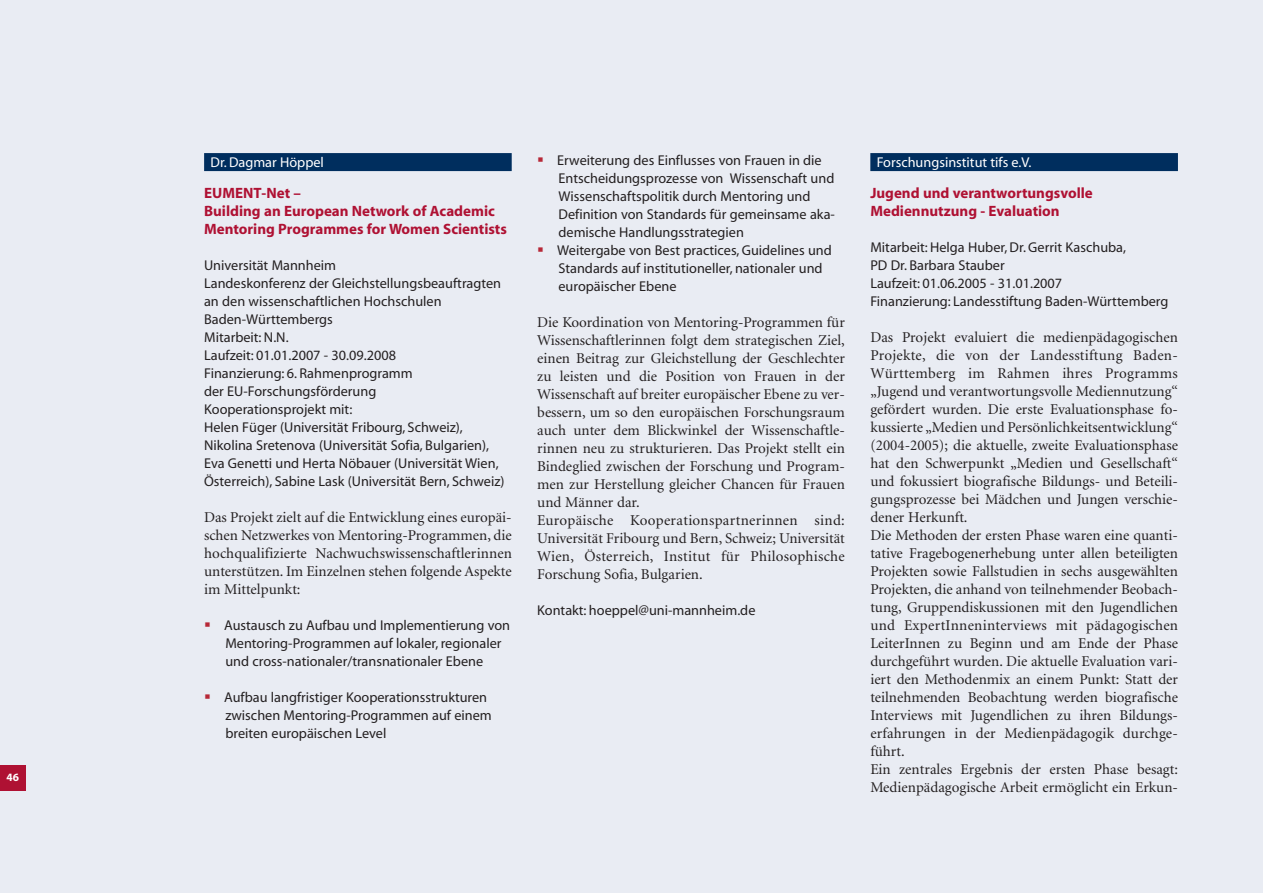
<style>
.page{position:relative;width:1263px;height:893px;background:#e9ecf3}
.page>*{position:absolute;margin:0;border:0;box-sizing:border-box;transform-origin:0 0}
.t1{font:15px/18px "Minion";color:#231f20}
.t2{font:700 15px/18px "Myriad";color:#af1133}
.t3{font:14.25px/18px "Myriad";color:#231f20}
.t4{font:14.25px "Myriad";color:#fff}
.t5{font:700 11.25px "Myriad";color:#fff}
.s1{color:#b72837}
</style>
<div class="page">
<div style="left:0;top:765px;width:26px;height:26px;background:#af1133"></div>
<div style="left:204px;top:153px;width:308px;height:18px;background:#002e5e"></div>
<div style="left:870px;top:153px;width:308px;height:18px;background:#002e5e"></div>
<p class="t5" style="left:7px;top:773px;width:14px">46</p>
<p class="t4" style="left:210px;top:157px;width:115px">Dr. Dagmar Höppel</p>
<p class="t2" style="left:204px;top:185px;width:304px">EUMENT-Net –<br>Building an European Network of Academic<br>Mentoring Programmes for Women Scientists</p>
<p class="t3" style="left:204px;top:257px;width:302px">Universität Mannheim<br>Landeskonferenz der Gleichstellungsbeauftragten an den wissenschaftlichen Hochschulen Baden-Württembergs<br>Mitarbeit: N.N.<br>Laufzeit: 01.01.2007 - 30.09.2008<br>Finanzierung: 6. Rahmenprogramm<br>der EU-Forschungsförderung<br>Kooperationsprojekt mit:<br>Helen Füger (Universität Fribourg, Schweiz), Nikolina Sretenova (Universität Sofia, Bulgarien), Eva Genetti und Herta Nöbauer (Universität Wien, Österreich), Sabine Lask (Universität Bern, Schweiz)</p>
<p class="t1" style="left:204px;top:509px;width:309px;text-align:justify">Das Projekt zielt auf die Entwicklung eines europäi&shy;schen Netzwerkes von Mentoring-Programmen, die hochqualifizierte Nachwuchswissenschaftlerinnen unterstützen. Im Einzelnen stehen folgende Aspekte im Mittelpunkt:</p>
<p class="t3" style="left:225px;top:617px;width:286px;text-indent:-21px"><span class="s1">▪</span> Austausch zu Aufbau und Implementierung von<br>Mentoring-Programmen auf lokaler, regionaler und cross-nationaler/transnationaler Ebene</p>
<p class="t3" style="left:225px;top:689px;width:268px;text-indent:-21px"><span class="s1">▪</span> Aufbau langfristiger Kooperationsstrukturen zwischen Mentoring-Programmen auf einem breiten europäischen Level</p>
<p class="t3" style="left:558px;top:152px;width:278px;text-indent:-21px"><span class="s1">▪</span> Erweiterung des Einflusses von Frauen in die Entscheidungsprozesse von Wissenschaft und Wissenschaftspolitik durch Mentoring und Definition von Standards für gemeinsame aka&shy;demische Handlungsstrategien</p>
<p class="t3" style="left:558px;top:242px;width:275px;text-indent:-21px"><span class="s1">▪</span> Weitergabe von Best practices, Guidelines und<br>Standards auf institutioneller, nationaler und europäischer Ebene</p>
<p class="t1" style="left:537px;top:314px;width:309px">Die Koordination von Mentoring-Programmen für Wissenschaftlerinnen folgt dem strategischen Ziel, einen Beitrag zur Gleichstellung der Geschlechter zu leisten und die Position von Frauen in der Wissenschaft auf breiter europäischer Ebene zu ver&shy;bessern, um so den europäischen Forschungsraum auch unter dem Blickwinkel der Wissenschaftle&shy;rinnen neu zu strukturieren. Das Projekt stellt ein Bindeglied zwischen der Forschung und Program&shy;men zur Herstellung gleicher Chancen für Frauen und Männer dar.<br>Europäische Kooperationspartnerinnen sind:<br>Universität Fribourg und Bern, Schweiz; Universität Wien, Österreich, Institut für Philosophische Forschung Sofia, Bulgarien.</p>
<p class="t3" style="left:537px;top:602px;width:220px">Kontakt: hoeppel@uni-mannheim.de</p>
<p class="t4" style="left:877px;top:157px;width:156px">Forschungsinstitut tifs e.V.</p>
<p class="t2" style="left:870px;top:185px;width:224px">Jugend und verantwortungsvolle<br>Mediennutzung - Evaluation</p>
<p class="t3" style="left:870px;top:239px;width:300px">Mitarbeit: Helga Huber, Dr. Gerrit Kaschuba,<br>PD Dr. Barbara Stauber<br>Laufzeit: 01.06.2005 - 31.01.2007<br>Finanzierung: Landesstiftung Baden-Württemberg</p>
<p class="t1" style="left:870px;top:329px;width:309px">Das Projekt evaluiert die medienpädagogischen Projekte, die von der Landesstiftung Baden-Württemberg im Rahmen ihres Programms „Jugend und verantwortungsvolle Mediennutzung“ gefördert wurden. Die erste Evaluationsphase fo&shy;kussierte „Medien und Persönlichkeitsentwicklung“ (2004-2005); die aktuelle, zweite Evaluationsphase hat den Schwerpunkt „Medien und Gesellschaft“ und fokussiert biografische Bildungs- und Beteili&shy;gungsprozesse bei Mädchen und Jungen verschie&shy;dener Herkunft.<br>Die Methoden der ersten Phase waren eine quanti&shy;tative Fragebogenerhebung unter allen beteiligten Projekten sowie Fallstudien in sechs ausgewählten Projekten, die anhand von teilnehmender Beobach&shy;tung, Gruppendiskussionen mit den Jugendlichen und ExpertInneninterviews mit pädagogischen LeiterInnen zu Beginn und am Ende der Phase durchgeführt wurden. Die aktuelle Evaluation vari&shy;iert den Methodenmix an einem Punkt: Statt der teilnehmenden Beobachtung werden biografische Interviews mit Jugendlichen zu ihren Bildungs&shy;erfahrungen in der Medienpädagogik durchge&shy;führt.<br>Ein zentrales Ergebnis der ersten Phase besagt:<br>Medienpädagogische Arbeit ermöglicht ein Erkun-</p>
</div>
